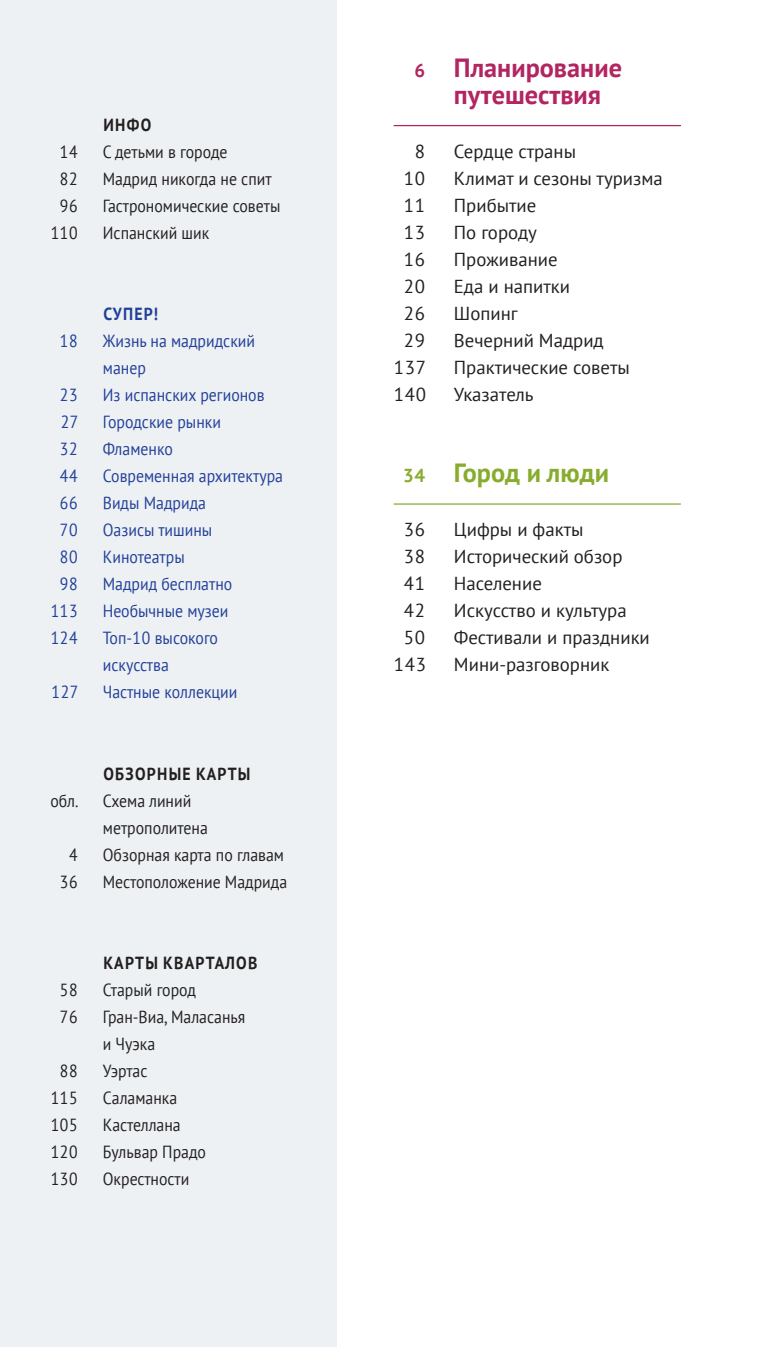
<style>
.page{position:relative;width:766px;height:1347px;background:#fff}
.page>*{position:absolute;margin:0;border:0;box-sizing:border-box;transform-origin:0 0}
._1_1_U1_Reiseplanung{font:700 26.25px/27px "PT Sans";color:#b22560}
._1_1_U1_Land_Leute{font:700 26.25px "PT Sans";color:#88ac2e}
._2_1_GS_allgemein{font:18.75px "PT Sans";color:#231f20}
._2_2_GS_Extras{font:17.5px/27px "PT Sans";color:#231f20;scale:.9 1}
._2_2_GS_Extras-2{font:17.5px/27px "PT Sans";color:#223f99;scale:.9 1}
._1_3_U1_Extras{font:700 17.5px "PT Sans";letter-spacing:.08em;color:#231f20;scale:.9 1}
._1_3_U1_Extras-2{font:700 17.5px "PT Sans";letter-spacing:.08em;color:#223f99;scale:.9 1}
.s1{font-size:18.75px}
</style>
<div class="page">
<div style="left:0;top:0;width:337px;height:1346px;background:#edf1f3"></div>
<hr style="left:393px;top:125px;width:287px;height:1px;background:#b22560">
<hr style="left:393px;top:503px;width:287px;height:1px;background:#88ac2e">
<p class="_1_3_U1_Extras" style="left:103px;top:113px;width:55px">ИНФО</p>
<p class="_2_2_GS_Extras" style="left:60px;top:138px;width:22px">14</p>
<p class="_2_2_GS_Extras" style="left:103px;top:138px;width:140px">С детьми в городе</p>
<p class="_2_2_GS_Extras" style="left:60px;top:165px;width:22px">82</p>
<p class="_2_2_GS_Extras" style="left:103px;top:165px;width:189px">Мадрид никогда не спит</p>
<p class="_2_2_GS_Extras" style="left:60px;top:192px;width:22px">96</p>
<p class="_2_2_GS_Extras" style="left:103px;top:192px;width:199px">Гастрономические советы</p>
<p class="_2_2_GS_Extras" style="left:50px;top:219px;width:32px">110</p>
<p class="_2_2_GS_Extras" style="left:103px;top:219px;width:120px">Испанский шик</p>
<p class="_1_3_U1_Extras-2" style="left:103px;top:302px;width:62px">СУПЕР!</p>
<p class="_2_2_GS_Extras-2" style="left:60px;top:327px;width:22px">18</p>
<p class="_2_2_GS_Extras-2" style="left:103px;top:327px;width:171px">Жизнь на мадридский манер</p>
<p class="_2_2_GS_Extras-2" style="left:60px;top:381px;width:22px">23</p>
<p class="_2_2_GS_Extras-2" style="left:103px;top:381px;width:181px">Из испанских регионов</p>
<p class="_2_2_GS_Extras-2" style="left:60px;top:408px;width:22px">27</p>
<p class="_2_2_GS_Extras-2" style="left:103px;top:408px;width:133px">Городские рынки</p>
<p class="_2_2_GS_Extras-2" style="left:60px;top:435px;width:22px">32</p>
<p class="_2_2_GS_Extras-2" style="left:103px;top:435px;width:79px">Фламенко</p>
<p class="_2_2_GS_Extras-2" style="left:60px;top:462px;width:22px">44</p>
<p class="_2_2_GS_Extras-2" style="left:103px;top:462px;width:202px">Современная архитектура</p>
<p class="_2_2_GS_Extras-2" style="left:60px;top:489px;width:22px">66</p>
<p class="_2_2_GS_Extras-2" style="left:103px;top:489px;width:116px">Виды Мадрида</p>
<p class="_2_2_GS_Extras-2" style="left:60px;top:516px;width:22px">70</p>
<p class="_2_2_GS_Extras-2" style="left:103px;top:516px;width:123px">Оазисы тишины</p>
<p class="_2_2_GS_Extras-2" style="left:60px;top:543px;width:22px">80</p>
<p class="_2_2_GS_Extras-2" style="left:103px;top:543px;width:92px">Кинотеатры</p>
<p class="_2_2_GS_Extras-2" style="left:60px;top:570px;width:22px">98</p>
<p class="_2_2_GS_Extras-2" style="left:103px;top:570px;width:145px">Мадрид бесплатно</p>
<p class="_2_2_GS_Extras-2" style="left:50px;top:597px;width:32px">113</p>
<p class="_2_2_GS_Extras-2" style="left:103px;top:597px;width:141px">Необычные музеи</p>
<p class="_2_2_GS_Extras-2" style="left:50px;top:624px;width:32px">124</p>
<p class="_2_2_GS_Extras-2" style="left:103px;top:624px;width:129px">Топ-10 высокого искусства</p>
<p class="_2_2_GS_Extras-2" style="left:51px;top:678px;width:32px">127</p>
<p class="_2_2_GS_Extras-2" style="left:103px;top:678px;width:151px">Частные коллекции</p>
<p class="_1_3_U1_Extras" style="left:103px;top:761px;width:165px">ОБЗОРНЫЕ КАРТЫ</p>
<p class="_2_2_GS_Extras" style="left:50px;top:786px;width:33px">обл.</p>
<p class="_2_2_GS_Extras" style="left:103px;top:786px;width:118px">Схема линий метрополитена</p>
<p class="_2_2_GS_Extras" style="left:69px;top:840px;width:12px">4</p>
<p class="_2_2_GS_Extras" style="left:103px;top:840px;width:203px">Обзорная карта по главам</p>
<p class="_2_2_GS_Extras" style="left:60px;top:867px;width:22px">36</p>
<p class="_2_2_GS_Extras" style="left:103px;top:867px;width:206px">Местоположение Мадрида</p>
<p class="_1_3_U1_Extras" style="left:103px;top:951px;width:172px">КАРТЫ КВАРТАЛОВ</p>
<p class="_2_2_GS_Extras" style="left:60px;top:975px;width:22px">58</p>
<p class="_2_2_GS_Extras" style="left:103px;top:975px;width:105px">Старый город</p>
<p class="_2_2_GS_Extras" style="left:60px;top:1002px;width:22px">76</p>
<p class="_2_2_GS_Extras" style="left:103px;top:1002px;width:160px">Гран-Виа, Маласанья и Чуэка</p>
<p class="_2_2_GS_Extras" style="left:60px;top:1056px;width:22px">88</p>
<p class="_2_2_GS_Extras" style="left:103px;top:1056px;width:51px">Уэртас</p>
<p class="_2_2_GS_Extras" style="left:50px;top:1083px;width:32px">115</p>
<p class="_2_2_GS_Extras" style="left:103px;top:1083px;width:84px">Саламанка</p>
<p class="_2_2_GS_Extras" style="left:50px;top:1110px;width:32px">105</p>
<p class="_2_2_GS_Extras" style="left:103px;top:1110px;width:88px">Кастеллана</p>
<p class="_2_2_GS_Extras" style="left:50px;top:1137px;width:32px">120</p>
<p class="_2_2_GS_Extras" style="left:103px;top:1137px;width:116px">Бульвар Прадо</p>
<p class="_2_2_GS_Extras" style="left:50px;top:1164px;width:32px">130</p>
<p class="_2_2_GS_Extras" style="left:103px;top:1164px;width:98px">Окрестности</p>
<p class="_1_1_U1_Reiseplanung" style="left:454px;top:53px;width:169px;text-indent:-40px"><span class="s1">6</span> Планирование путешествия</p>
<p class="_2_1_GS_allgemein" style="left:414px;top:139px;width:12px">8</p>
<p class="_2_1_GS_allgemein" style="left:454px;top:139px;width:124px">Сердце страны</p>
<p class="_2_1_GS_allgemein" style="left:403px;top:166px;width:23px">10</p>
<p class="_2_1_GS_allgemein" style="left:454px;top:166px;width:210px">Климат и сезоны туризма</p>
<p class="_2_1_GS_allgemein" style="left:403px;top:193px;width:23px">11</p>
<p class="_2_1_GS_allgemein" style="left:454px;top:193px;width:84px">Прибытие</p>
<p class="_2_1_GS_allgemein" style="left:403px;top:220px;width:23px">13</p>
<p class="_2_1_GS_allgemein" style="left:454px;top:220px;width:85px">По городу</p>
<p class="_2_1_GS_allgemein" style="left:403px;top:247px;width:23px">16</p>
<p class="_2_1_GS_allgemein" style="left:454px;top:247px;width:105px">Проживание</p>
<p class="_2_1_GS_allgemein" style="left:403px;top:274px;width:23px">20</p>
<p class="_2_1_GS_allgemein" style="left:454px;top:274px;width:118px">Еда и напитки</p>
<p class="_2_1_GS_allgemein" style="left:403px;top:301px;width:23px">26</p>
<p class="_2_1_GS_allgemein" style="left:454px;top:301px;width:65px">Шопинг</p>
<p class="_2_1_GS_allgemein" style="left:403px;top:328px;width:23px">29</p>
<p class="_2_1_GS_allgemein" style="left:454px;top:328px;width:151px">Вечерний Мадрид</p>
<p class="_2_1_GS_allgemein" style="left:393px;top:355px;width:34px">137</p>
<p class="_2_1_GS_allgemein" style="left:454px;top:355px;width:177px">Практические советы</p>
<p class="_2_1_GS_allgemein" style="left:393px;top:382px;width:34px">140</p>
<p class="_2_1_GS_allgemein" style="left:454px;top:382px;width:81px">Указатель</p>
<p class="_1_1_U1_Land_Leute" style="left:402px;top:455px;width:208px"><span class="s1">34</span> Город и люди</p>
<p class="_2_1_GS_allgemein" style="left:403px;top:517px;width:23px">36</p>
<p class="_2_1_GS_allgemein" style="left:454px;top:517px;width:131px">Цифры и факты</p>
<p class="_2_1_GS_allgemein" style="left:403px;top:544px;width:23px">38</p>
<p class="_2_1_GS_allgemein" style="left:454px;top:544px;width:170px">Исторический обзор</p>
<p class="_2_1_GS_allgemein" style="left:403px;top:571px;width:23px">41</p>
<p class="_2_1_GS_allgemein" style="left:454px;top:571px;width:89px">Население</p>
<p class="_2_1_GS_allgemein" style="left:403px;top:598px;width:23px">42</p>
<p class="_2_1_GS_allgemein" style="left:454px;top:598px;width:174px">Искусство и культура</p>
<p class="_2_1_GS_allgemein" style="left:403px;top:625px;width:23px">50</p>
<p class="_2_1_GS_allgemein" style="left:454px;top:625px;width:197px">Фестивали и праздники</p>
<p class="_2_1_GS_allgemein" style="left:393px;top:652px;width:34px">143</p>
<p class="_2_1_GS_allgemein" style="left:454px;top:652px;width:157px">Мини-разговорник</p>
</div>
